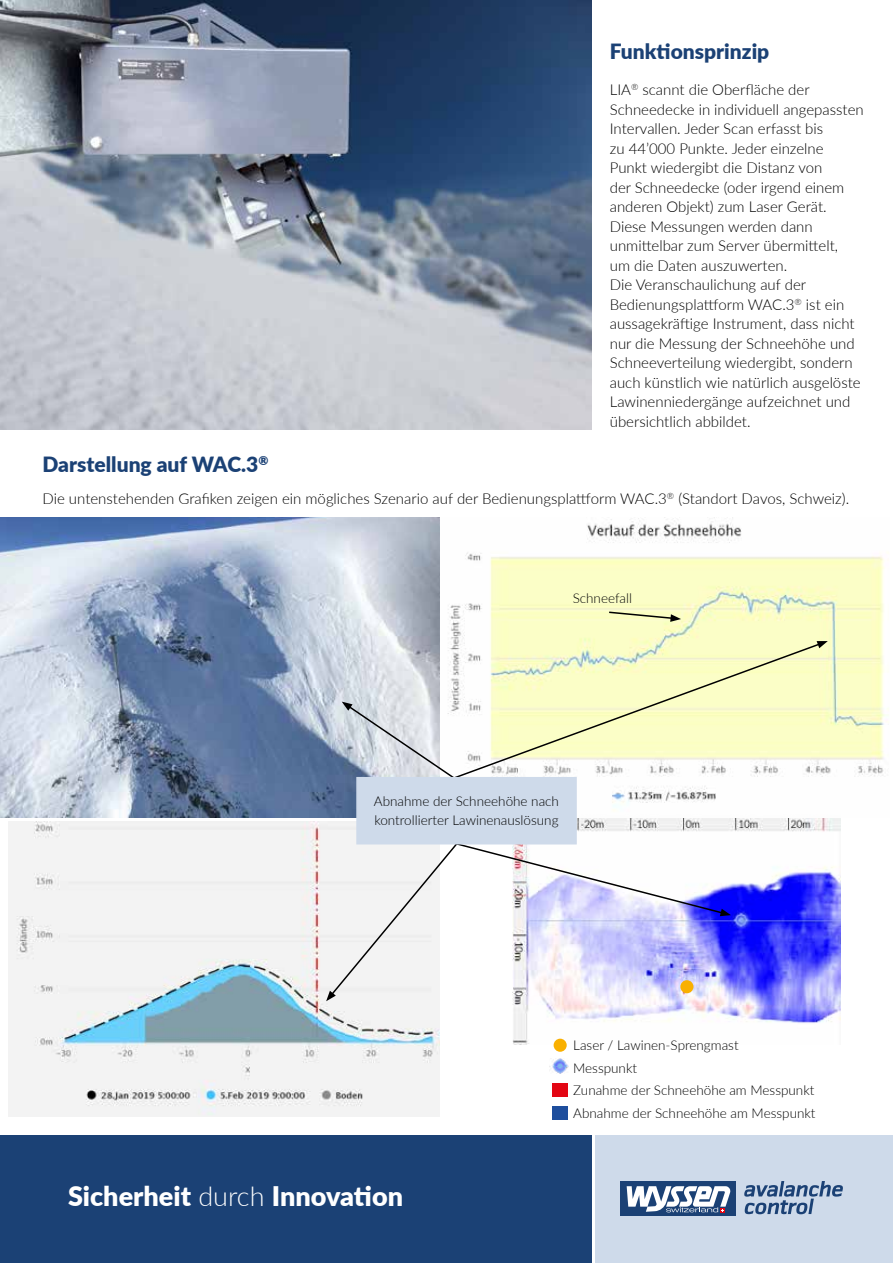
<style>
.page{position:relative;width:893px;height:1263px;background:#fff}
.page>*{position:absolute;margin:0;border:0;box-sizing:border-box;transform-origin:0 0}
.t1{font:900 27px "Lato";color:#fff}
.t2{font:900 21px "Lato";color:#1b4175}
.t3{font:300 15px/19.5px "Lato";color:#000}
.t4{font:300 13.5px/22.5px "Lato";color:#000}
.s1{font-weight:300}
</style>
<div class="page">
<img style="left:513px;top:818px;width:328px;height:226px">
<img style="left:0;top:517px;width:889px;height:300px">
<div style="left:0;top:1135px;width:591px;height:128px;background:#1b4175"></div>
<div style="left:595px;top:1135px;width:298px;height:128px;background:#cedaea"></div>
<div style="left:620px;top:1181px;width:115px;height:34px;background:#1b4175"></div>
<svg style="left:744px;top:1181px;width:99px;height:33px"></svg>
<svg style="left:627px;top:1186px;width:104px;height:26px"></svg>
<div style="left:552px;top:1106px;width:16px;height:13px;background:#1e4e9d"></div>
<div style="left:552px;top:1083px;width:16px;height:13px;background:#e30613"></div>
<img style="left:0;top:0;width:591px;height:430px">
<svg style="left:445px;top:642px;width:377px;height:140px"></svg>
<svg style="left:817px;top:641px;width:11px;height:7px"></svg>
<img style="left:8px;top:821px;width:432px;height:296px">
<svg style="left:342px;top:702px;width:117px;height:80px"></svg>
<div style="left:554px;top:1039px;width:13px;height:13px;background:#f9b000;border-radius:50%"></div>
<svg style="left:326px;top:838px;width:405px;height:163px"></svg>
<div style="left:356px;top:777px;width:221px;height:67px;background:#cedaea"></div>
<svg style="left:607px;top:611px;width:74px;height:11px"></svg>
<img style="left:549px;top:1058px;width:19px;height:16px">
<h2 class="t2" style="left:610px;top:36px;width:161px">Funktionsprinzip</h2>
<p class="t3" style="left:610px;top:79px;width:255px">LIA<sup>®</sup> scannt die Oberfläche der Schneedecke in individuell angepassten Intervallen. Jeder Scan erfasst bis<br>zu 44’000 Punkte. Jeder einzelne Punkt wiedergibt die Distanz von<br>der Schneedecke (oder irgend einem anderen Objekt) zum Laser Gerät.<br>Diese Messungen werden dann unmittelbar zum Server übermittelt,<br>um die Daten auszuwerten.<br>Die Veranschaulichung auf der Bedienungsplattform WAC.3<sup>®</sup> ist ein aussagekräftige Instrument, dass nicht nur die Messung der Schneehöhe und Schneeverteilung wiedergibt, sondern auch künstlich wie natürlich ausgelöste Lawinenniedergänge aufzeichnet und übersichtlich abbildet.</p>
<h2 class="t2" style="left:43px;top:448px;width:227px">Darstellung auf WAC.3<sup>®</sup></h2>
<p class="t3" style="left:43px;top:488px;width:808px">Die untenstehenden Grafiken zeigen ein mögliches Szenario auf der Bedienungsplattform WAC.3<sup>®</sup> (Standort Davos, Schweiz).</p>
<p class="t4" style="left:573px;top:586px;width:61px">Schneefall</p>
<p class="t4" style="left:374px;top:791px;width:187px;line-height:19.5px">Abnahme der Schneehöhe nach kontrollierter Lawinenauslösung</p>
<h1 class="t1" style="left:68px;top:1176px;width:337px">Sicherheit <span class="s1">durch</span> Innovation</h1>
<p class="t4" style="left:573px;top:1034px;width:244px">Laser / Lawinen-Sprengmast<br>Messpunkt<br>Zunahme der Schneehöhe am Messpunkt<br>Abnahme der Schneehöhe am Messpunkt</p>
</div>
